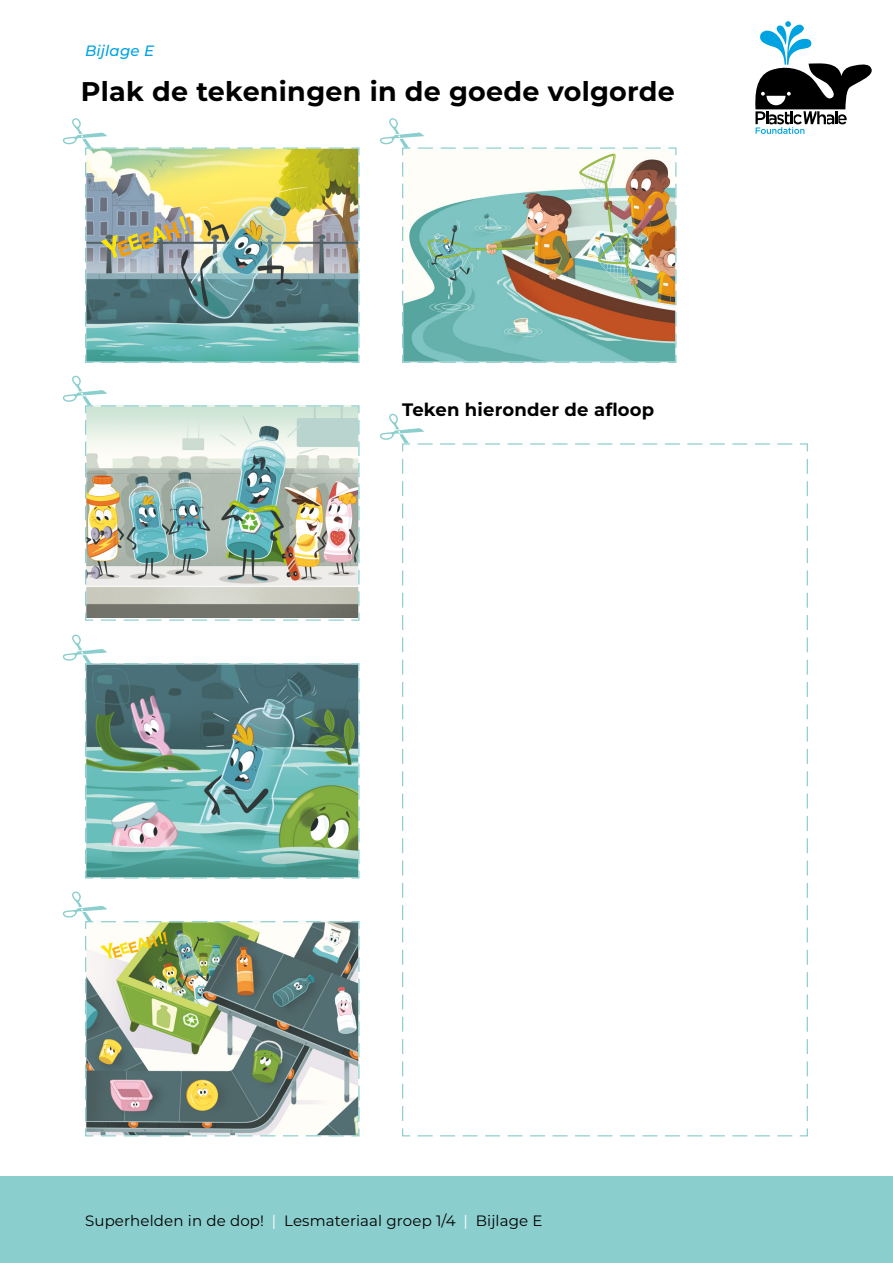
<style>
.page{position:relative;width:893px;height:1263px;background:#fff}
.page>*{position:absolute;margin:0;border:0;box-sizing:border-box;transform-origin:0 0}
.t1{font:700 27px "Montserrat";letter-spacing:.01em;color:#000}
.t2{font:700 18px "Montserrat";letter-spacing:.01em;color:#000}
.t3{font:15px "Montserrat";letter-spacing:.01em;color:#000}
.t4{font:italic 500 15px "Montserrat";letter-spacing:.01em;color:#00a3e2}
.s1{color:#fff}
</style>
<div class="page">
<div style="left:0;top:1177px;width:893px;height:86px;background:#8bcece"></div>
<svg style="left:755px;top:21px;width:117px;height:113px"></svg>
<img style="left:85px;top:147px;width:275px;height:216px">
<svg style="left:85px;top:663px;width:275px;height:216px;background:#6e9e95"></svg>
<img style="left:85px;top:405px;width:275px;height:216px">
<img style="left:85px;top:921px;width:275px;height:216px">
<img style="left:402px;top:147px;width:275px;height:216px">
<svg style="left:63px;top:118px;width:281px;height:31px"></svg>
<svg style="left:63px;top:376px;width:281px;height:31px"></svg>
<svg style="left:63px;top:635px;width:281px;height:29px"></svg>
<svg style="left:63px;top:891px;width:281px;height:31px"></svg>
<svg style="left:380px;top:118px;width:281px;height:31px"></svg>
<svg style="left:380px;top:414px;width:44px;height:29px"></svg>
<svg style="left:402px;top:443px;width:406px;height:694px"></svg>
<p class="t4" style="left:85px;top:40px;width:71px">Bijlage E</p>
<h1 class="t1" style="left:81px;top:72px;width:596px">Plak de tekeningen in de goede volgorde</h1>
<p class="t2" style="left:402px;top:396px;width:254px">Teken hieronder de afloop</p>
<p class="t3" style="left:85px;top:1210px;width:459px">Superhelden in de dop! <span class="s1">|</span> Lesmateriaal groep 1/4 <span class="s1">|</span> Bijlage E</p>
</div>
